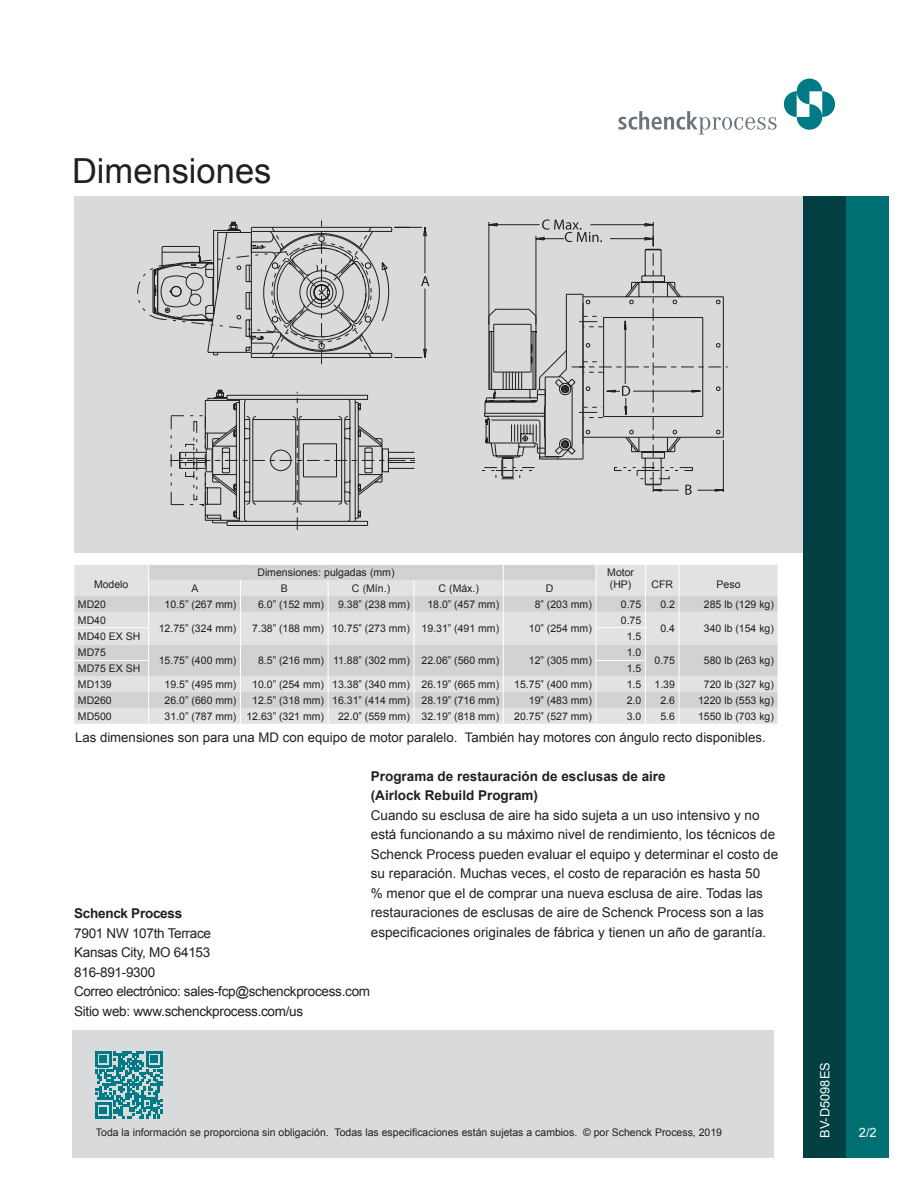
<style>
.page{position:relative;width:918px;height:1188px;background:#fff}
.page>*{position:absolute;margin:0;border:0;box-sizing:border-box;transform-origin:0 0}
.t1{font:34.5px "Arial";color:#231f20}
.t2{font:13.5px/19.5px "Arial";color:#231f20}
.t3{font:13.5px "Arial";letter-spacing:-.02em;color:#231f20}
.t4{font:700 13.5px "Arial";color:#231f20}
.t5{font:700 13.5px "Arial";letter-spacing:-.02em;color:#231f20}
.t6{font:13.2px "Arial";color:#231f20}
.t7{font:12.9px "Arial";color:#fff}
.table_numbers{font:10.5px/12px "Arial";color:#231f20}
</style>
<div class="page">
<div style="left:74px;top:197px;width:731px;height:356px;background:#d9dadb"></div>
<svg style="left:784px;top:79px;width:51px;height:51px"></svg>
<svg style="left:618px;top:111px;width:159px;height:24px"></svg>
<svg style="left:137px;top:221px;width:293px;height:143px"></svg>
<svg style="left:170px;top:390px;width:245px;height:140px"></svg>
<svg style="left:482px;top:219px;width:246px;height:276px"></svg>
<div style="left:72px;top:1031px;width:702px;height:127px;background:#d9dadb"></div>
<div style="left:803px;top:197px;width:43px;height:961px;background:#003f42"></div>
<div style="left:846px;top:197px;width:42px;height:961px;background:#007073"></div>
<svg style="left:95px;top:1051px;width:67px;height:67px"></svg>
<div style="left:74px;top:708px;width:704px;height:16px;background:#e1e2e4"></div>
<svg style="left:74px;top:565px;width:704px;height:143px;background:#d8d9db"></svg>
<svg style="left:148px;top:565px;width:1px;height:159px"></svg>
<svg style="left:328px;top:580px;width:1px;height:144px"></svg>
<svg style="left:414px;top:580px;width:1px;height:144px"></svg>
<svg style="left:503px;top:565px;width:1px;height:159px"></svg>
<svg style="left:679px;top:565px;width:1px;height:159px"></svg>
<svg style="left:240px;top:580px;width:1px;height:144px"></svg>
<hr style="left:73px;top:627px;width:75px;height:1px;background:#fff">
<hr style="left:596px;top:627px;width:50px;height:1px;background:#fff">
<svg style="left:596px;top:565px;width:1px;height:159px"></svg>
<hr style="left:596px;top:660px;width:50px;height:1px;background:#fff">
<svg style="left:645px;top:565px;width:1px;height:159px"></svg>
<hr style="left:73px;top:660px;width:75px;height:1px;background:#fff">
<p class="t1" style="left:72px;top:148px;width:201px">Dimensiones</p>
<p class="table_numbers" style="left:94px;top:578px;width:36px">Modelo</p>
<p class="table_numbers" style="left:257px;top:566px;width:139px">Dimensiones: pulgadas (mm)</p>
<p class="table_numbers" style="left:607px;top:566px;width:28px">Motor (HP)</p>
<p class="table_numbers" style="left:651px;top:578px;width:23px">CFR</p>
<p class="table_numbers" style="left:717px;top:578px;width:25px">Peso</p>
<p class="table_numbers" style="left:191px;top:582px;width:9px">A</p>
<p class="table_numbers" style="left:281px;top:582px;width:9px">B</p>
<p class="table_numbers" style="left:352px;top:582px;width:40px">C (Mín.)</p>
<p class="table_numbers" style="left:438px;top:582px;width:42px">C (Máx.)</p>
<p class="table_numbers" style="left:546px;top:582px;width:9px">D</p>
<p class="table_numbers" style="left:78px;top:598px;width:30px">MD20</p>
<p class="table_numbers" style="left:165px;top:598px;width:73px">10.5” (267 mm)</p>
<p class="table_numbers" style="left:258px;top:598px;width:67px">6.0” (152 mm)</p>
<p class="table_numbers" style="left:338px;top:598px;width:73px">9.38” (238 mm)</p>
<p class="table_numbers" style="left:427px;top:598px;width:73px">18.0” (457 mm)</p>
<p class="table_numbers" style="left:535px;top:598px;width:59px">8” (203 mm)</p>
<p class="table_numbers" style="left:621px;top:598px;width:22px">0.75</p>
<p class="table_numbers" style="left:660px;top:598px;width:16px">0.2</p>
<p class="table_numbers" style="left:704px;top:598px;width:72px">285 lb (129 kg)</p>
<p class="table_numbers" style="left:78px;top:614px;width:30px">MD40</p>
<p class="table_numbers" style="left:159px;top:622px;width:79px">12.75” (324 mm)</p>
<p class="table_numbers" style="left:252px;top:622px;width:73px">7.38” (188 mm)</p>
<p class="table_numbers" style="left:332px;top:622px;width:79px">10.75” (273 mm)</p>
<p class="table_numbers" style="left:422px;top:622px;width:79px">19.31” (491 mm)</p>
<p class="table_numbers" style="left:529px;top:622px;width:65px">10” (254 mm)</p>
<p class="table_numbers" style="left:621px;top:614px;width:22px">0.75</p>
<p class="table_numbers" style="left:660px;top:622px;width:16px">0.4</p>
<p class="table_numbers" style="left:704px;top:622px;width:72px">340 lb (154 kg)</p>
<p class="table_numbers" style="left:78px;top:630px;width:64px">MD40 EX SH</p>
<p class="table_numbers" style="left:627px;top:630px;width:16px">1.5</p>
<p class="table_numbers" style="left:78px;top:647px;width:30px">MD75</p>
<p class="table_numbers" style="left:159px;top:655px;width:79px">15.75” (400 mm)</p>
<p class="table_numbers" style="left:258px;top:655px;width:67px">8.5” (216 mm)</p>
<p class="table_numbers" style="left:333px;top:655px;width:78px">11.88” (302 mm)</p>
<p class="table_numbers" style="left:422px;top:655px;width:79px">22.06” (560 mm)</p>
<p class="table_numbers" style="left:529px;top:655px;width:65px">12” (305 mm)</p>
<p class="table_numbers" style="left:627px;top:647px;width:16px">1.0</p>
<p class="table_numbers" style="left:655px;top:655px;width:22px">0.75</p>
<p class="table_numbers" style="left:704px;top:655px;width:72px">580 lb (263 kg)</p>
<p class="table_numbers" style="left:78px;top:663px;width:64px">MD75 EX SH</p>
<p class="table_numbers" style="left:627px;top:663px;width:16px">1.5</p>
<p class="table_numbers" style="left:78px;top:678px;width:35px">MD139</p>
<p class="table_numbers" style="left:165px;top:678px;width:73px">19.5” (495 mm)</p>
<p class="table_numbers" style="left:252px;top:678px;width:73px">10.0” (254 mm)</p>
<p class="table_numbers" style="left:332px;top:678px;width:79px">13.38” (340 mm)</p>
<p class="table_numbers" style="left:422px;top:678px;width:79px">26.19” (665 mm)</p>
<p class="table_numbers" style="left:514px;top:678px;width:79px">15.75” (400 mm)</p>
<p class="table_numbers" style="left:627px;top:678px;width:16px">1.5</p>
<p class="table_numbers" style="left:655px;top:678px;width:22px">1.39</p>
<p class="table_numbers" style="left:704px;top:678px;width:72px">720 lb (327 kg)</p>
<p class="table_numbers" style="left:78px;top:694px;width:35px">MD260</p>
<p class="table_numbers" style="left:165px;top:694px;width:73px">26.0” (660 mm)</p>
<p class="table_numbers" style="left:252px;top:694px;width:73px">12.5” (318 mm)</p>
<p class="table_numbers" style="left:332px;top:694px;width:79px">16.31” (414 mm)</p>
<p class="table_numbers" style="left:422px;top:694px;width:79px">28.19” (716 mm)</p>
<p class="table_numbers" style="left:529px;top:694px;width:65px">19” (483 mm)</p>
<p class="table_numbers" style="left:627px;top:694px;width:16px">2.0</p>
<p class="table_numbers" style="left:660px;top:694px;width:16px">2.6</p>
<p class="table_numbers" style="left:698px;top:694px;width:77px">1220 lb (553 kg)</p>
<p class="table_numbers" style="left:78px;top:710px;width:35px">MD500</p>
<p class="table_numbers" style="left:165px;top:710px;width:73px">31.0” (787 mm)</p>
<p class="table_numbers" style="left:246px;top:710px;width:79px">12.63” (321 mm)</p>
<p class="table_numbers" style="left:338px;top:710px;width:73px">22.0” (559 mm)</p>
<p class="table_numbers" style="left:422px;top:710px;width:79px">32.19” (818 mm)</p>
<p class="table_numbers" style="left:514px;top:710px;width:79px">20.75” (527 mm)</p>
<p class="table_numbers" style="left:627px;top:710px;width:16px">3.0</p>
<p class="table_numbers" style="left:660px;top:710px;width:16px">5.6</p>
<p class="table_numbers" style="left:698px;top:710px;width:77px">1550 lb (703 kg)</p>
<p class="t6" style="left:75px;top:729px;width:692px">Las dimensiones son para una MD con equipo de motor paralelo. También hay motores con ángulo recto disponibles.</p>
<p class="t4" style="left:371px;top:767px;width:296px">Programa de restauración de esclusas de aire</p>
<p class="t4" style="left:371px;top:787px;width:169px">(Airlock Rebuild Program)</p>
<p class="t2" style="left:371px;top:805px;width:409px">Cuando su esclusa de aire ha sido sujeta a un uso intensivo y no está funcionando a su máximo nivel de rendimiento, los técnicos de Schenck Process pueden evaluar el equipo y determinar el costo de su reparación. Muchas veces, el costo de reparación es hasta 50<br>% menor que el de comprar una nueva esclusa de aire. Todas las restauraciones de esclusas de aire de Schenck Process son a las especificaciones originales de fábrica y tienen un año de garantía.</p>
<p class="t5" style="left:74px;top:904px;width:110px">Schenck Process</p>
<p class="t3" style="left:74px;top:924px;width:138px">7901 NW 107th Terrace</p>
<p class="t3" style="left:74px;top:943px;width:138px">Kansas City, MO 64153</p>
<p class="t3" style="left:74px;top:963px;width:83px">816-891-9300</p>
<p class="t3" style="left:74px;top:982px;width:298px">Correo electrónico: sales-fcp@schenckprocess.com</p>
<p class="t3" style="left:74px;top:1002px;width:231px">Sitio web: www.schenckprocess.com/us</p>
<p class="table_numbers" style="left:96px;top:1127px;width:628px">Toda la información se proporciona sin obligación. Todas las especificaciones están sujetas a cambios. © por Schenck Process, 2019</p>
<p class="t7" style="left:816px;top:1138px;width:77px;rotate:-90deg">BV-D5098ES</p>
<p class="t7" style="left:859px;top:1124px;width:19px">2/2</p>
</div>
